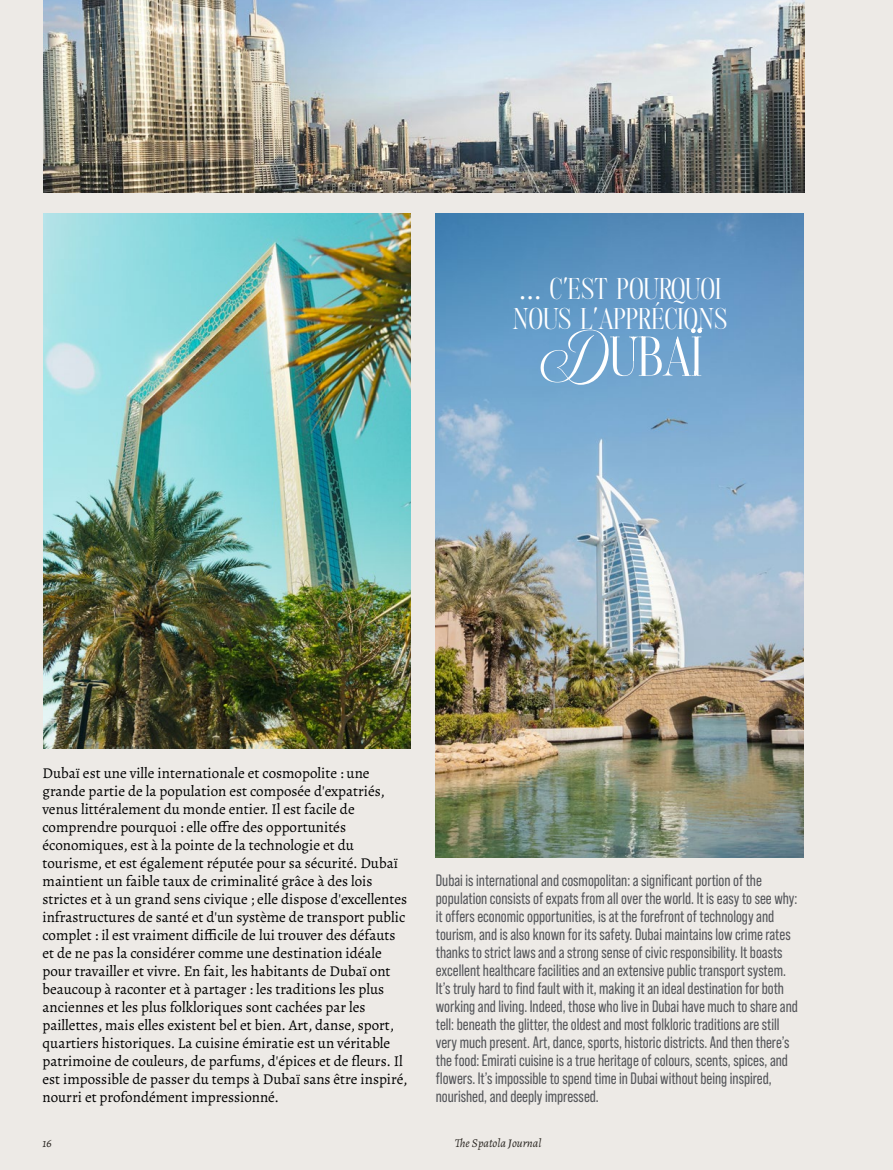
<style>
.page{position:relative;width:893px;height:1170px;background:#fff}
.page>*{position:absolute;margin:0;border:0;box-sizing:border-box;transform-origin:0 0}
.t1{font:55.5px "Androgy";color:#fff}
.t2{font:30px/30px "Androgy";color:#fff}
.inglese{font:16.5px/18px "Bebas Neue Pro";color:#54565a;scale:.96 1}
.testo_corrente{font:15px/18px "Alegreya";color:#000}
.t3{font:italic 12px "Alegreya";color:#000}
.s1{font-size:15px}
</style>
<div class="page">
<div style="left:0;top:0;width:893px;height:1169px;background:#edeae6"></div>
<img style="left:436px;top:214px;width:368px;height:643px">
<img style="left:44px;top:214px;width:366px;height:534px">
<img style="left:44px;top:0;width:761px;height:192px">
<p class="t2" style="left:513px;top:273px;width:216px">… c'est pourquoi nous l'apprécions</p>
<p class="t1" style="left:539px;top:324px;width:164px">Dubaï</p>
<p class="testo_corrente" style="left:43px;top:763px;width:366px">Dubaï est une ville internationale et cosmopolite : une grande partie de la population est composée d'expatriés, venus littéralement du monde entier. Il est facile de comprendre pourquoi : elle offre des opportunités économiques, est à la pointe de la technologie et du tourisme, et est également réputée pour sa sécurité. Dubaï maintient un faible taux de criminalité grâce à des lois strictes et à un grand sens civique ; elle dispose d'excellentes infrastructures de santé et d'un système de transport public complet : il est vraiment difficile de lui trouver des défauts et de ne pas la considérer comme une destination idéale pour travailler et vivre. En fait, les habitants de Dubaï ont beaucoup à raconter et à partager : les traditions les plus anciennes et les plus folkloriques sont cachées par les paillettes, mais elles existent bel et bien. Art, danse, sport, quartiers historiques. La cuisine émiratie est un véritable patrimoine de couleurs, de parfums, d'épices et de fleurs. Il est impossible de passer du temps à Dubaï sans être inspiré, nourri et profondément impressionné.</p>
<p class="inglese" style="left:436px;top:870px;width:379px">Dubai is international and cosmopolitan: a significant portion of the population consists of expats from all over the world. It is easy to see why: it offers economic opportunities, is at the forefront of technology and tourism, and is also known for its safety. Dubai maintains low crime rates thanks to strict laws and a strong sense of civic responsibility. It boasts excellent healthcare facilities and an extensive public transport system.<br>It’s truly hard to find fault with it, making it an ideal destination for both working and living. Indeed, those who live in Dubai have much to share and tell: beneath the glitter, the oldest and most folkloric traditions are still very much present. Art, dance, sports, historic districts. And then there’s the food: Emirati cuisine is a true heritage of colours, scents, spices, and flowers. It’s impossible to spend time in Dubai without being inspired, nourished, and deeply impressed.</p>
<p class="t3" style="left:43px;top:1134px;width:11px">16</p>
<p class="t3" style="left:455px;top:1134px;width:88px">The Spatola <span class="s1">J</span>ournal</p>
</div>
